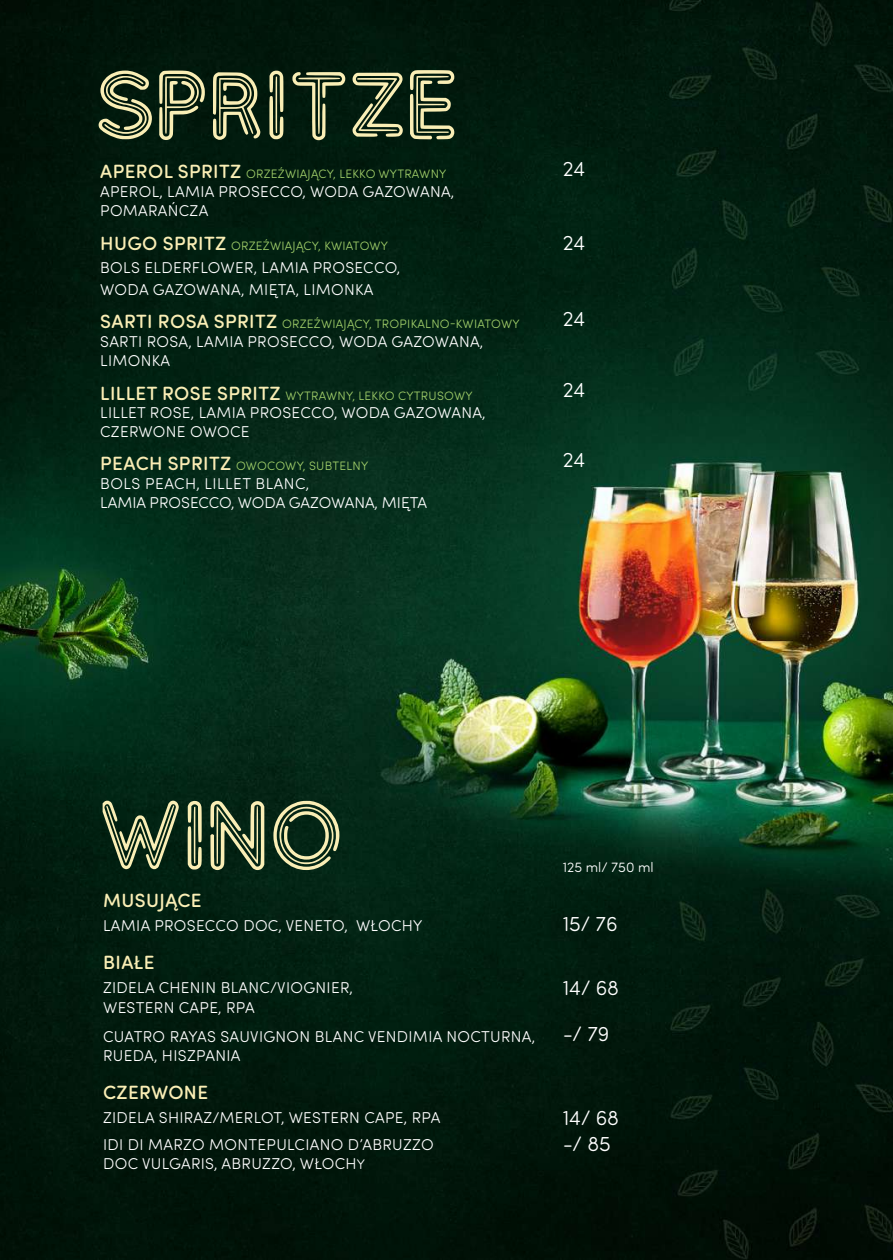
<style>
.page{position:relative;width:893px;height:1260px;background:#fff}
.page>*{position:absolute;margin:0;border:0;box-sizing:border-box;transform-origin:0 0}
.t1{font:87.5px "Joker";color:#faeeb5}
.t2{font:300 21px/45.9px "Sofia Pro Soft";color:#fff}
.t3{font:500 19.25px "Sofia Pro Soft";letter-spacing:.02em;color:#faeeb5}
.t4{font:300 15.75px/19.2px "Sofia Pro Soft";letter-spacing:.02em;color:#fff}
.t5{font:300 15.75px/19.2px "Sofia Pro Soft";color:#fff}
.t6{font:300 14px "Sofia Pro Soft";color:#fff}
.t7{font:300 12.25px "Sofia Pro Soft";letter-spacing:.02em;color:#a2d06a}
.s1{font-weight:500;font-size:19.25px;color:#faeeb5}
.s2{font-weight:500;font-size:19.25px;color:#faecb4}
.s3{font-size:14px}
</style>
<div class="page">
<img style="left:0;top:0;width:893px;height:1260px">
<h1 class="t1" style="left:94px;top:69px;width:366px">SPRITZE</h1>
<p class="t7" style="left:100px;top:165px;width:348px"><span class="s1">APEROL SPRITZ</span> ORZEŹWIAJĄCY, LEKKO WYTRAWNY</p>
<p class="t4" style="left:100px;top:181px;width:356px">APEROL, LAMIA PROSECCO, WODA GAZOWANA,<br>POMARAŃCZA</p>
<p class="t7" style="left:100px;top:237px;width:289px"><span class="s1">HUGO SPRITZ</span> ORZEŹWIAJĄCY, KWIATOWY</p>
<p class="t4" style="left:100px;top:256px;width:302px;line-height:21.7px">BOLS ELDERFLOWER, LAMIA PROSECCO,<br>WODA GAZOWANA, MIĘTA, LIMONKA</p>
<p class="t7" style="left:100px;top:315px;width:421px"><span class="s1">SARTI ROSA SPRITZ</span> ORZEŹWIAJĄCY, TROPIKALNO-KWIATOWY</p>
<p class="t4" style="left:100px;top:331px;width:385px">SARTI ROSA, LAMIA PROSECCO, WODA GAZOWANA,<br>LIMONKA</p>
<p class="t7" style="left:100px;top:387px;width:374px"><span class="s1">LILLET ROSE SPRITZ</span> WYTRAWNY, LEKKO CYTRUSOWY</p>
<p class="t4" style="left:100px;top:403px;width:387px;line-height:18.7px">LILLET ROSE, LAMIA PROSECCO, WODA GAZOWANA,<br>CZERWONE OWOCE</p>
<p class="t7" style="left:100px;top:457px;width:269px"><span class="s2">PEACH SPRITZ</span> OWOCOWY, SUBTELNY</p>
<p class="t5" style="left:100px;top:473px;width:328px">BOLS PEACH, LILLET BLANC,<br>LAMIA PROSECCO, WODA GAZOWANA, MIĘTA</p>
<h2 class="t2" style="left:563px;top:145px;width:24px">24</h2>
<h2 class="t2" style="left:563px;top:219px;width:24px">24</h2>
<h2 class="t2" style="left:563px;top:295px;width:24px">24</h2>
<h2 class="t2" style="left:563px;top:365px;width:24px">24</h2>
<h2 class="t2" style="left:563px;top:436px;width:24px">24</h2>
<h1 class="t1" style="left:98px;top:800px;width:248px">WINO</h1>
<p class="t3" style="left:103px;top:886px;width:100px">MUSUJĄCE</p>
<p class="t4" style="left:103px;top:915px;width:321px">LAMIA PROSECCO DOC, VENETO, WŁOCHY</p>
<p class="t3" style="left:103px;top:949px;width:53px">BIAŁE</p>
<p class="t4" style="left:103px;top:978px;width:252px">ZIDELA CHENIN BLANC/VIOGNIER,<br>WESTERN CAPE, RPA</p>
<p class="t4" style="left:103px;top:1026px;width:434px">CUATRO RAYAS SAUVIGNON BLANC VENDIMIA NOCTURNA,<br>RUEDA, HISZPANIA</p>
<p class="t3" style="left:103px;top:1078px;width:106px">CZERWONE</p>
<p class="t4" style="left:103px;top:1104px;width:339px;line-height:26.8px">ZIDELA SHIRAZ/MERLOT, WESTERN CAPE, RPA<br>IDI DI MARZO MONTEPULCIANO D’ABRUZZO</p>
<p class="t4" style="left:103px;top:1154px;width:264px">DOC VULGARIS, ABRUZZO, WŁOCH<span class="s3">Y</span></p>
<p class="t6" style="left:563px;top:858px;width:93px">125 ml/ 750 ml</p>
<h2 class="t2" style="left:563px;top:900px;width:56px">15/ 76</h2>
<h2 class="t2" style="left:563px;top:964px;width:58px">14/ 68 -/ 79</h2>
<h2 class="t2" style="left:563px;top:1104px;width:58px;line-height:26.2px">14/ 68 -/ 85</h2>
</div>
